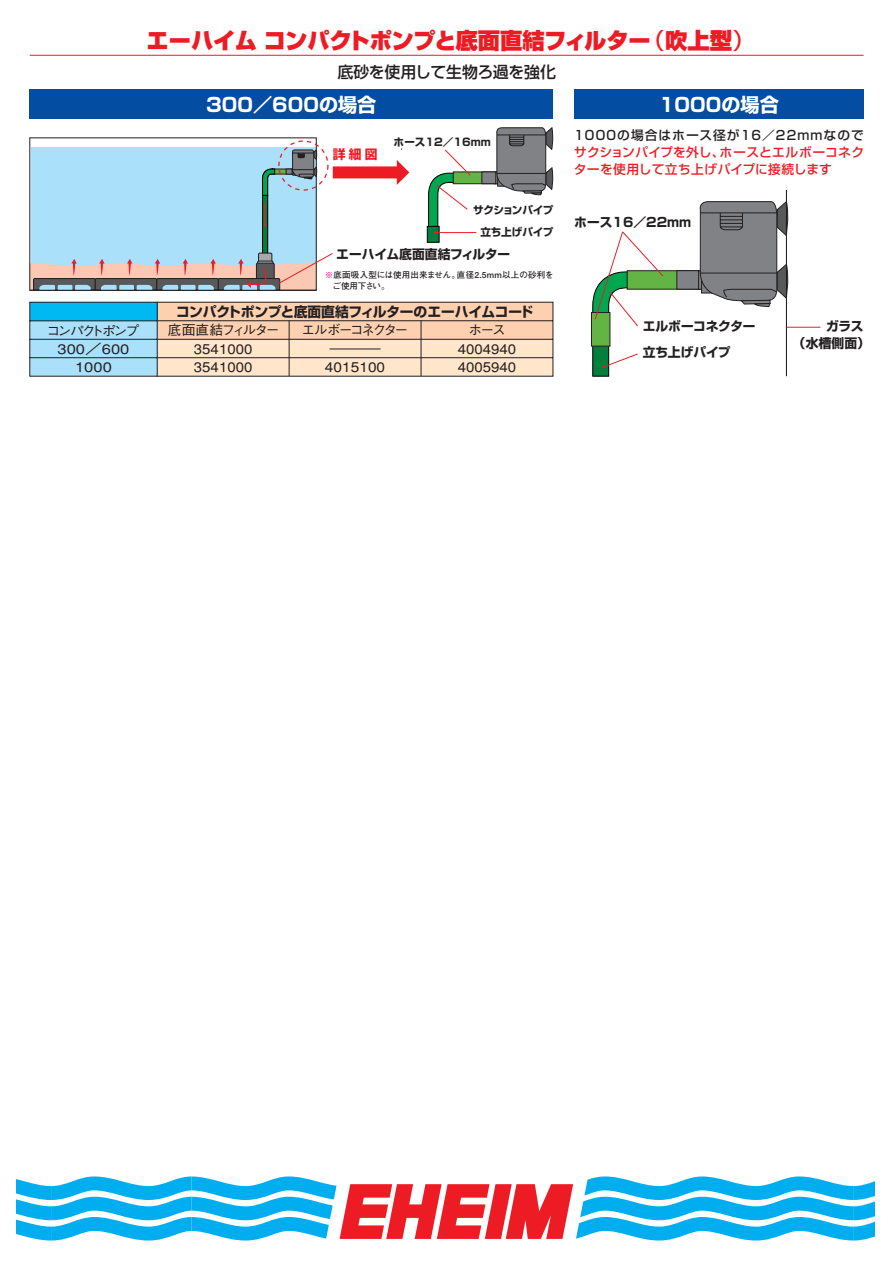
<style>
.page{position:relative;width:893px;height:1263px;background:#fff}
.page>*{position:absolute;margin:0;border:0;box-sizing:border-box;transform-origin:0 0}
.t1{font:900 22.35px "Shin Go";letter-spacing:-.01em;color:#ed1c24}
.t2{font:700 19.2px "Shin Go";color:#fff}
.t3{font:500 15.9px "Shin Go";letter-spacing:-.02em;color:#231f20}
.t4{font:500 13.8px "Gothic BBB";color:#231f20;scale:1.09 1}
.t5{font:700 13.8px "Shin Go";letter-spacing:-.025em;color:#231f20}
.t6{font:500 13.8px/18.5px "Gothic BBB";letter-spacing:-.045em;color:#231f20;text-align:center}
.t7{font:500 13.8px "Gothic BBB";letter-spacing:-.125em;color:#231f20}
.t8{font:500 13.8px "Gothic BBB";letter-spacing:-.17em;color:#231f20}
.t9{font:500 13.8px "Gothic BBB";color:#231f20;scale:1.12 1}
.t10{font:500 13.8px "Gothic BBB";color:#231f20}
.t11{font:700 12.75px/16.5px "Shin Go";letter-spacing:-.005em;color:#231f20}
.t12{font:500 12.75px/17px "Shin Go";letter-spacing:.015em;color:#ed1c24}
.t13{font:500 12.75px "Shin Go";letter-spacing:.08em;color:#231f20}
.t14{font:700 12.75px "Shin Go";color:#ed1c24}
.t15{font:700 10.65px/21.9px "Shin Go";letter-spacing:-.015em;color:#231f20;text-align:right}
.t16{font:700 8.55px/10.6px "Futo Go B101";letter-spacing:.015em;color:#231f20}
.s1{font-weight:500}
.s2{color:#ec008c}
</style>
<div class="page">
<svg style="left:16px;top:1176px;width:858px;height:65px"></svg>
<hr style="left:30px;top:55px;width:833px;height:1px;background:#ed1c24">
<svg style="left:29px;top:302px;width:524px;height:75px;background:#d1ccbf"></svg>
<div style="left:30px;top:89px;width:523px;height:30px;background:#034ea2"></div>
<div style="left:574px;top:89px;width:289px;height:30px;background:#034ea2"></div>
<div style="left:453px;top:172px;width:46px;height:12px;background:#64b345;border:1px solid #231f20"></div>
<div style="left:427px;top:226px;width:12px;height:17px;background:#007f3d;border:1px solid #000"></div>
<div style="left:481px;top:172px;width:15px;height:12px;background:#808285;border:1px solid #231f20"></div>
<svg style="left:495px;top:127px;width:59px;height:69px;background:#848587"></svg>
<svg style="left:428px;top:149px;width:49px;height:84px"></svg>
<div style="left:592px;top:339px;width:17px;height:37px;background:#007f3d;border:1px solid #000"></div>
<div style="left:591px;top:312px;width:19px;height:34px;background:#252222"></div>
<hr style="left:785px;top:190px;width:2px;height:186px;background:#231f20">
<svg style="left:592px;top:200px;width:229px;height:169px"></svg>
<svg style="left:30px;top:149px;width:379px;height:142px"></svg>
<hr style="left:329px;top:349px;width:51px;height:1px;background:#231f20">
<h1 class="t1" style="left:147px;top:32px;width:609px">エーハイム コンパクトポンプと底面直結フィルター<span class="s1">（</span>吹上型<span class="s1">）</span></h1>
<p class="t3" style="left:337px;top:66px;width:220px">底砂を使用して生物ろ過を強化</p>
<h2 class="t2" style="left:206px;top:97px;width:172px">300／600の場合</h2>
<h2 class="t2" style="left:659px;top:97px;width:121px">1000の場合</h2>
<p class="t14" style="left:333px;top:149px;width:46px">詳細図</p>
<p class="t15" style="left:393px;top:132px;width:99px">ホース12／16mm</p>
<p class="t13" style="left:574px;top:130px;width:291px">1000の場合はホース径が16／22mmなので</p>
<p class="t12" style="left:573px;top:145px;width:292px">サクションパイプを外し、ホースとエルボーコネクターを使用して立ち上げパイプに接続します</p>
<p class="t6" style="left:46px;top:323px;width:94px">コンパクトポンプ<br>300／600<br>1000</p>
<p class="t15" style="left:473px;top:201px;width:82px">サクションパイプ立ち上げパイプ</p>
<p class="t11" style="left:336px;top:248px;width:176px">エーハイム底面直結フィルター</p>
<p class="t16" style="left:333px;top:271px;width:222px;text-indent:-8px"><span class="s2">※</span>底面吸入型には使用出来ません。直径2.5mm以上の砂利をご使用下さい。</p>
<p class="t5" style="left:176px;top:306px;width:359px">コンパクトポンプと底面直結フィルターのエーハイムコード</p>
<p class="t7" style="left:168px;top:325px;width:113px">底面直結フィルター</p>
<p class="t8" style="left:301px;top:325px;width:108px">エルボーコネクター</p>
<p class="t10" style="left:468px;top:325px;width:39px">ホース</p>
<p class="t4" style="left:194px;top:343px;width:55px">3541000</p>
<p class="t4" style="left:458px;top:343px;width:55px">4004940</p>
<p class="t4" style="left:194px;top:362px;width:55px">3541000</p>
<p class="t9" style="left:325px;top:362px;width:55px">4015100</p>
<p class="t4" style="left:458px;top:362px;width:55px">4005940</p>
<p class="t11" style="left:574px;top:216px;width:119px">ホース16／22mm</p>
<p class="t11" style="left:642px;top:320px;width:114px">エルボーコネクター</p>
<p class="t11" style="left:792px;top:320px;width:79px;text-indent:33px">ガラス（水槽側面）</p>
<p class="t11" style="left:642px;top:345px;width:89px">立ち上げパイプ</p>
</div>
